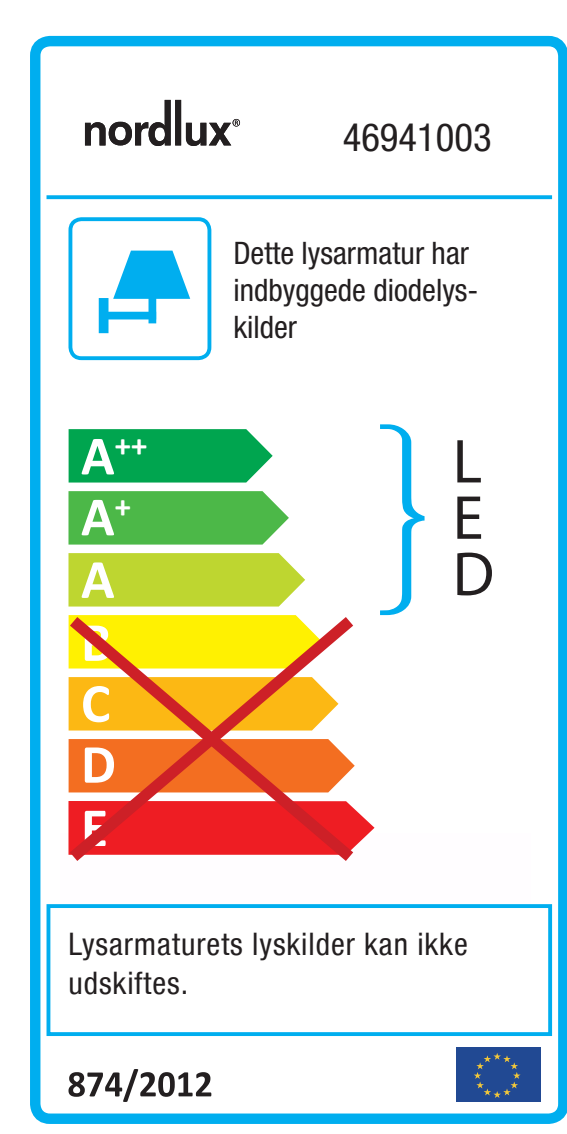
<style>
.page{position:relative;width:567px;height:1134px;background:#fff}
.page>*{position:absolute;margin:0;border:0;box-sizing:border-box;transform-origin:0 0}
.t1{font:700 55.6px/62px "Calibri";color:#fff}
.t2{font:condensed 38.8px "Helvetica Neue";color:#231f20}
.t3{font:700 32.4px "Calibri";color:#fff}
.t4{font:condensed 31.2px/37.2px "Helvetica Neue";color:#231f20}
.t5{font:condensed 31.2px/38.8px "Helvetica Neue LT";letter-spacing:.03em;color:#231f20}
.s1{font-size:55.6px}
</style>
<div class="page">
<div style="left:30px;top:36px;width:537px;height:1088px;border:10px solid #00aeef;border-radius:15px"></div>
<svg style="left:68px;top:1069px;width:143px;height:33px"></svg>
<div style="left:457px;top:1047px;width:84px;height:55px;background:#214993"></div>
<svg style="left:474px;top:1053px;width:47px;height:45px"></svg>
<svg style="left:47px;top:195px;width:505px;height:4px;background:#11b3f0"></svg>
<div style="left:68px;top:217px;width:143px;height:143px;border:4px solid #00aeef;border-radius:11px"></div>
<svg style="left:68px;top:553px;width:237px;height:53px;background:#c1d83c"></svg>
<svg style="left:68px;top:491px;width:221px;height:54px;background:#58bd55"></svg>
<svg style="left:69px;top:429px;width:204px;height:53px;background:#10aa5a"></svg>
<svg style="left:380px;top:424px;width:44px;height:191px"></svg>
<svg style="left:457px;top:440px;width:24px;height:42px"></svg>
<svg style="left:457px;top:497px;width:24px;height:42px"></svg>
<svg style="left:457px;top:553px;width:35px;height:42px"></svg>
<svg style="left:355px;top:809px;width:19px;height:38px"></svg>
<svg style="left:68px;top:615px;width:287px;height:246px"></svg>
<svg style="left:85px;top:100px;width:155px;height:46px"></svg>
<div style="left:47px;top:904px;width:505px;height:132px;border:4px solid #00aeef"></div>
<svg style="left:99px;top:251px;width:91px;height:82px"></svg>
<p class="t2" style="left:343px;top:115px;width:150px">46941003</p>
<p class="t3" style="left:81px;top:425px;width:68px"><span class="s1">A</span>++</p>
<p class="t1" style="left:81px;top:483px;width:51px">A<sup>+<br></sup>A<br>B<br>C<br>D</p>
<p class="t1" style="left:81px;top:794px;width:29px">E</p>
<p class="t4" style="left:233px;top:234px;width:247px">Dette lysarmatur har indbyggede diodelys&shy;kilder</p>
<p class="t5" style="left:68px;top:924px;width:401px">Lysarmaturets lyskilder kan ikke udskiftes.</p>
</div>
